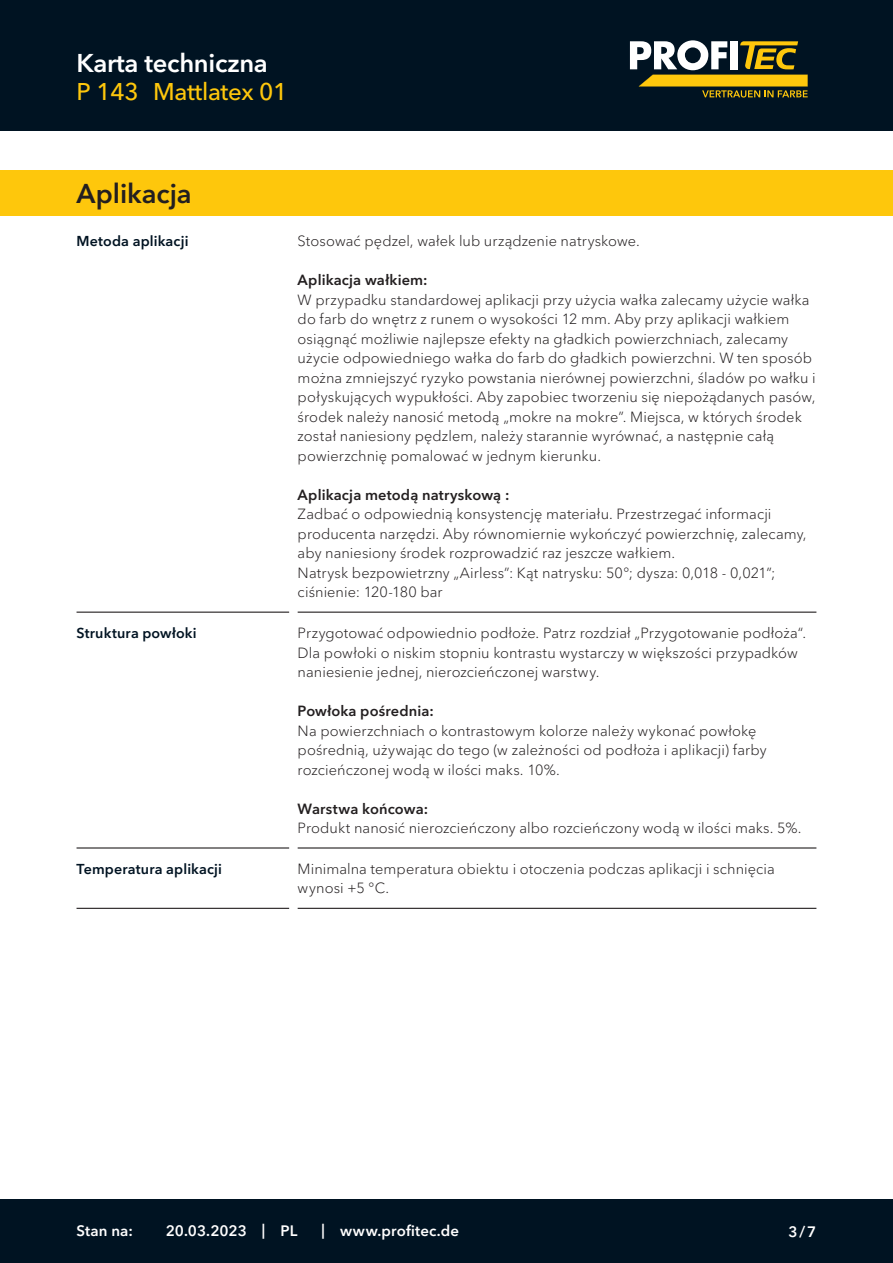
<style>
.page{position:relative;width:893px;height:1263px;background:#fff}
.page>*{position:absolute;margin:0;border:0;box-sizing:border-box;transform-origin:0 0}
.CB_AF_Kapitel_Uebers{font:600 27px "Avenir Next Cyr";color:#231f20}
.CB_AF_Kopf_TM{font:600 25.5px "Avenir Next Cyr";letter-spacing:-.01em;color:#fff}
.CB_AF_Kopf_Produktna{font:500 24px "Avenir Next Cyr";letter-spacing:-.01em;color:#fec70c}
.CB_AF_Fuss_Stand_lin{font:600 15px "Avenir Next Cyr";letter-spacing:.01em;color:#fff}
.CB_AF_Text_Standard{font:300 14.7px/19.5px "Avenir Next Cyr";letter-spacing:.005em;color:#231f20}
.CB_AF_Abschnitt_Uebe{font:600 14.25px "Avenir Next Cyr";letter-spacing:.01em;color:#001322}
.s1{font-weight:600}
</style>
<div class="page">
<div style="left:0;top:0;width:893px;height:131px;background:#001322"></div>
<div style="left:0;top:1199px;width:893px;height:64px;background:#001322"></div>
<svg style="left:630px;top:40px;width:178px;height:58px"></svg>
<hr style="left:77px;top:612px;width:212px;height:1px;background:#231f20">
<hr style="left:298px;top:612px;width:518px;height:1px;background:#231f20">
<hr style="left:77px;top:847px;width:212px;height:1px;background:#231f20">
<hr style="left:298px;top:847px;width:518px;height:1px;background:#231f20">
<hr style="left:77px;top:908px;width:212px;height:1px;background:#231f20">
<hr style="left:298px;top:908px;width:518px;height:1px;background:#231f20">
<div style="left:0;top:170px;width:893px;height:46px;background:#fec70c"></div>
<p class="CB_AF_Kopf_TM" style="left:77px;top:47px;width:193px">Karta techniczna</p>
<p class="CB_AF_Kopf_Produktna" style="left:77px;top:78px;width:64px">P 143</p>
<p class="CB_AF_Kopf_Produktna" style="left:153px;top:78px;width:136px">Mattlatex 01</p>
<p class="CB_AF_Kapitel_Uebers" style="left:77px;top:177px;width:117px">Aplikacja</p>
<p class="CB_AF_Abschnitt_Uebe" style="left:77px;top:232px;width:113px">Metoda aplikacji</p>
<p class="CB_AF_Text_Standard" style="left:298px;top:231px;width:344px">Stosować pędzel, wałek lub urządzenie natryskowe.</p>
<p class="CB_AF_Text_Standard" style="left:298px;top:270px;width:520px"><span class="s1">Aplikacja wałkiem:<br></span>W przypadku standardowej aplikacji przy użycia wałka zalecamy użycie wałka do farb do wnętrz z runem o wysokości 12 mm. Aby przy aplikacji wałkiem osiągnąć możliwie najlepsze efekty na gładkich powierzchniach, zalecamy użycie odpowiedniego wałka do farb do gładkich powierzchni. W ten sposób można zmniejszyć ryzyko powstania nierównej powierzchni, śladów po wałku i połyskujących wypukłości. Aby zapobiec tworzeniu się niepożądanych pasów, środek należy nanosić metodą „mokre na mokre”. Miejsca, w których środek został naniesiony pędzlem, należy starannie wyrównać, a następnie całą powierzchnię pomalować w jednym kierunku.</p>
<p class="CB_AF_Text_Standard" style="left:298px;top:485px;width:510px"><span class="s1">Aplikacja metodą natryskową :<br></span>Zadbać o odpowiednią konsystencję materiału. Przestrzegać informacji producenta narzędzi. Aby równomiernie wykończyć powierzchnię, zalecamy, aby naniesiony środek rozprowadzić raz jeszcze wałkiem.<br>Natrysk bezpowietrzny „Airless”: Kąt natrysku: 50°; dysza: 0,018 - 0,021”; ciśnienie: 120-180 bar</p>
<p class="CB_AF_Abschnitt_Uebe" style="left:77px;top:624px;width:122px">Struktura powłoki</p>
<p class="CB_AF_Text_Standard" style="left:298px;top:623px;width:510px">Przygotować odpowiednio podłoże. Patrz rozdział „Przygotowanie podłoża“.<br>Dla powłoki o niskim stopniu kontrastu wystarczy w większości przypadków naniesienie jednej, nierozcieńczonej warstwy.</p>
<p class="CB_AF_Text_Standard" style="left:298px;top:701px;width:471px"><span class="s1">Powłoka pośrednia:<br></span>Na powierzchniach o kontrastowym kolorze należy wykonać powłokę pośrednią, używając do tego (w zależności od podłoża i aplikacji) farby rozcieńczonej wodą w ilości maks. 10%.</p>
<p class="CB_AF_Text_Standard" style="left:298px;top:799px;width:505px"><span class="s1">Warstwa końcowa:<br></span>Produkt nanosić nierozcieńczony albo rozcieńczony wodą w ilości maks. 5%.</p>
<p class="CB_AF_Abschnitt_Uebe" style="left:77px;top:860px;width:147px">Temperatura aplikacji</p>
<p class="CB_AF_Text_Standard" style="left:298px;top:859px;width:479px">Minimalna temperatura obiektu i otoczenia podczas aplikacji i schnięcia wynosi +5 °C.</p>
<p class="CB_AF_Fuss_Stand_lin" style="left:77px;top:1222px;width:58px">Stan na:</p>
<p class="CB_AF_Fuss_Stand_lin" style="left:166px;top:1222px;width:83px">20.03.2023</p>
<p class="CB_AF_Fuss_Stand_lin" style="left:262px;top:1221px;width:5px">|</p>
<p class="CB_AF_Fuss_Stand_lin" style="left:281px;top:1222px;width:18px">PL</p>
<p class="CB_AF_Fuss_Stand_lin" style="left:321px;top:1221px;width:5px">|</p>
<p class="CB_AF_Fuss_Stand_lin" style="left:340px;top:1222px;width:120px">www.profitec.de</p>
<p class="CB_AF_Fuss_Stand_lin" style="left:788px;top:1222px;width:29px">3/7</p>
</div>
